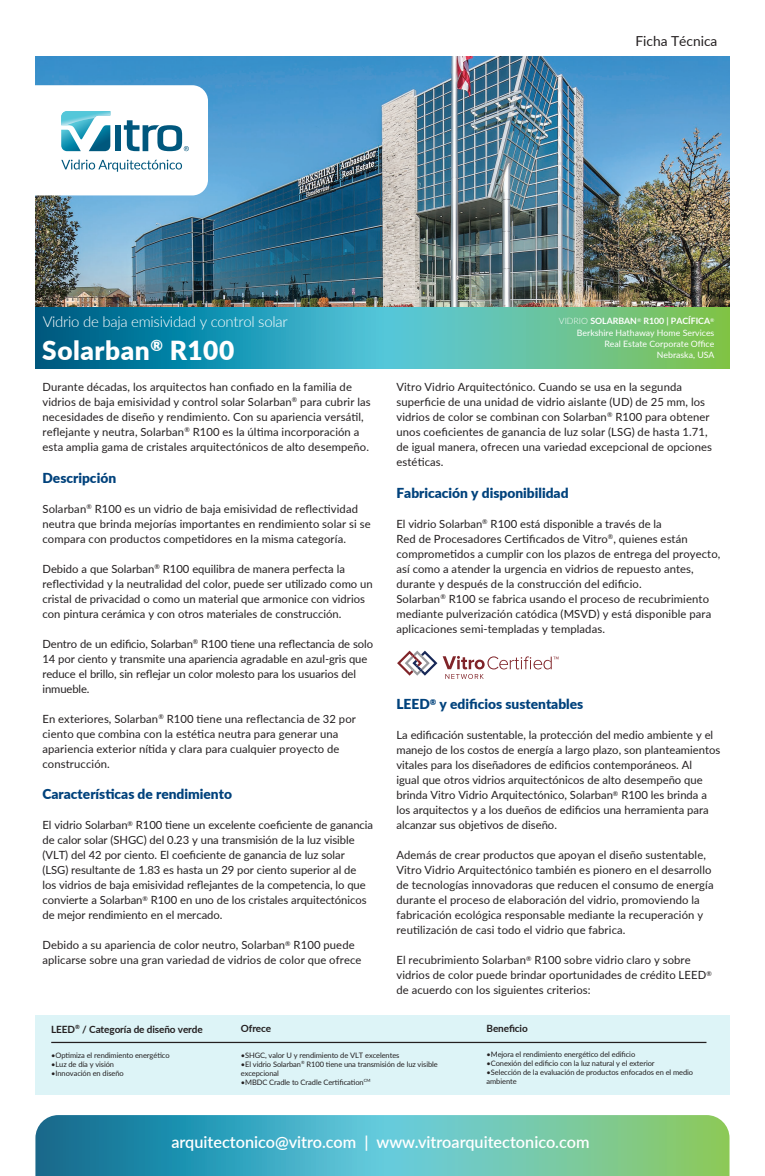
<style>
.page{position:relative;width:765px;height:1176px;background:#fff}
.page>*{position:absolute;margin:0;border:0;box-sizing:border-box;transform-origin:0 0}
.t1{font:900 26.25px "Lato";letter-spacing:.02em;color:#fff}
.t2{font:600 16.25px "Lato";color:#fff}
.t3{font:300 15px "Lato";letter-spacing:-.02em;color:#fff}
.t4{font:900 13.75px "Lato";color:#01427c}
.t5{font:13.75px "Lato";color:#231f20}
.t6{font:11.25px/15px "Lato";letter-spacing:.01em;color:#231f20}
.t7{font:11.25px/15px "Lato";letter-spacing:-.01em;color:#231f20}
.t8{font:700 10px "Lato";letter-spacing:-.01em;color:#231f20}
.t9{font:8.75px/11.2px "Lato";color:#fff;text-align:right}
.t10{font:7.5px/9px "Lato";letter-spacing:-.01em;color:#231f20}
.s1{font-weight:300}
.s2{font-weight:700}
</style>
<div class="page">
<img style="left:35px;top:56px;width:695px;height:252px">
<svg style="left:35px;top:308px;width:695px;height:60px;background:#42a9a1"></svg>
<svg style="left:35px;top:1115px;width:695px;height:60px;background:#56b2ac"></svg>
<svg style="left:35px;top:85px;width:173px;height:110px"></svg>
<svg style="left:397px;top:650px;width:40px;height:25px"></svg>
<svg style="left:443px;top:655px;width:116px;height:24px"></svg>
<div style="left:35px;top:1015px;width:695px;height:79px;background:#ddf4f7"></div>
<hr style="left:51px;top:1041px;width:655px;height:1px;background:#231f20">
<p class="t5" style="left:636px;top:31px;width:83px">Ficha Técnica</p>
<h3 class="t3" style="left:43px;top:311px;width:247px">Vidrio de baja emisividad y control solar</h3>
<h1 class="t1" style="left:42px;top:330px;width:193px">Solarban<sup>®</sup> R100</h1>
<p class="t6" style="left:42px;top:379px;width:330px">Durante décadas, los arquitectos han confiado en la familia de vidrios de baja emisividad y control solar Solarban<sup>®</sup> para cubrir las necesidades de diseño y rendimiento. Con su apariencia versátil, reflejante y neutra, Solarban<sup>®</sup> R100 es la última incorporación a esta amplia gama de cristales arquitectónicos de alto desempeño.</p>
<p class="t4" style="left:42px;top:467px;width:75px">Descripción</p>
<p class="t6" style="left:42px;top:500px;width:330px">Solarban<sup>®</sup> R100 es un vidrio de baja emisividad de reflectividad neutra que brinda mejorías importantes en rendimiento solar si se compara con productos competidores en la misma categoría.</p>
<p class="t6" style="left:43px;top:560px;width:332px">Debido a que Solarban<sup>®</sup> R100 equilibra de manera perfecta la reflectividad y la neutralidad del color, puede ser utilizado como un cristal de privacidad o como un material que armonice con vidrios con pintura cerámica y con otros materiales de construcción.</p>
<p class="t7" style="left:42px;top:635px;width:332px">Dentro de un edificio, Solarban<sup>®</sup> R100 tiene una reflectancia de solo 14 por ciento y transmite una apariencia agradable en azul-gris que reduce el brillo, sin reflejar un color molesto para los usuarios del inmueble.</p>
<p class="t6" style="left:42px;top:710px;width:315px">En exteriores, Solarban<sup>®</sup> R100 tiene una reflectancia de 32 por ciento que combina con la estética neutra para generar una apariencia exterior nítida y clara para cualquier proyecto de construcción.</p>
<p class="t4" style="left:42px;top:783px;width:191px">Características de rendimiento</p>
<p class="t6" style="left:42px;top:817px;width:332px">El vidrio Solarban<sup>®</sup> R100 tiene un excelente coeficiente de ganancia de calor solar (SHGC) del 0.23 y una transmisión de la luz visible (VLT) del 42 por ciento. El coeficiente de ganancia de luz solar (LSG) resultante de 1.83 es hasta un 29 por ciento superior al de<br>los vidrios de baja emisividad reflejantes de la competencia, lo que convierte a Solarban<sup>®</sup> R100 en uno de los cristales arquitectónicos de mejor rendimiento en el mercado.</p>
<p class="t6" style="left:43px;top:937px;width:321px">Debido a su apariencia de color neutro, Solarban<sup>®</sup> R100 puede aplicarse sobre una gran variedad de vidrios de color que ofrece</p>
<p class="t9" style="left:559px;top:315px;width:157px"><span class="s1">VIDRIO</span> <span class="s2">SOLARBAN</span><sup>®</sup> <span class="s2">R100 | PACÍFICA</span><sup>®<br></sup>Berkshire Hathaway Home Services<br>Real Estate Corporate Office<br>Nebraska, USA</p>
<p class="t6" style="left:396px;top:379px;width:317px">Vitro Vidrio Arquitectónico. Cuando se usa en la segunda superficie de una unidad de vidrio aislante (UD) de 25 mm, los vidrios de color se combinan con Solarban<sup>®</sup> R100 para obtener unos coeficientes de ganancia de luz solar (LSG) de hasta 1.71, de igual manera, ofrecen una variedad excepcional de opciones estéticas.</p>
<p class="t4" style="left:396px;top:482px;width:174px">Fabricación y disponibilidad</p>
<p class="t6" style="left:396px;top:515px;width:325px">El vidrio Solarban<sup>®</sup> R100 está disponible a través de la<br>Red de Procesadores Certificados de Vitro<sup>®</sup>, quienes están comprometidos a cumplir con los plazos de entrega del proyecto, así como a atender la urgencia en vidrios de repuesto antes, durante y después de la construcción del edificio.<br>Solarban<sup>®</sup> R100 se fabrica usando el proceso de recubrimiento mediante pulverización catódica (MSVD) y está disponible para aplicaciones semi-templadas y templadas.</p>
<p class="t4" style="left:396px;top:693px;width:188px">LEED<sup>®</sup> y edificios sustentables</p>
<p class="t6" style="left:396px;top:727px;width:325px">La edificación sustentable, la protección del medio ambiente y el manejo de los costos de energía a largo plazo, son planteamientos vitales para los diseñadores de edificios contemporáneos. Al<br>igual que otros vidrios arquitectónicos de alto desempeño que brinda Vitro Vidrio Arquitectónico, Solarban<sup>®</sup> R100 les brinda a los arquitectos y a los dueños de edificios una herramienta para alcanzar sus objetivos de diseño.</p>
<p class="t6" style="left:396px;top:847px;width:319px">Además de crear productos que apoyan el diseño sustentable, Vitro Vidrio Arquitectónico también es pionero en el desarrollo de tecnologías innovadoras que reducen el consumo de energía durante el proceso de elaboración del vidrio, promoviendo la fabricación ecológica responsable mediante la recuperación y reutilización de casi todo el vidrio que fabrica.</p>
<p class="t6" style="left:396px;top:952px;width:317px">El recubrimiento Solarban<sup>®</sup> R100 sobre vidrio claro y sobre vidrios de color puede brindar oportunidades de crédito LEED<sup>® </sup>de acuerdo con los siguientes criterios:</p>
<p class="t8" style="left:51px;top:1021px;width:153px">LEED<sup>®</sup> / Categoría de diseño verde</p>
<p class="t8" style="left:241px;top:1020px;width:32px">Ofrece</p>
<p class="t8" style="left:487px;top:1020px;width:43px">Beneficio</p>
<p class="t10" style="left:51px;top:1050px;width:120px">•Optimiza el rendimiento energético</p>
<p class="t10" style="left:51px;top:1059px;width:64px">•Luz de día y visión</p>
<p class="t10" style="left:51px;top:1068px;width:74px">•Innovación en diseño</p>
<p class="t10" style="left:487px;top:1048px;width:150px">•Mejora el rendimiento energético del edificio</p>
<p class="t10" style="left:487px;top:1057px;width:170px">•Conexión del edificio con la luz natural y el exterior</p>
<p class="t10" style="left:487px;top:1066px;width:208px">•Selección de la evaluación de productos enfocados en el medio ambiente</p>
<p class="t10" style="left:241px;top:1050px;width:160px">•SHGC, valor U y rendimiento de VLT excelentes</p>
<p class="t10" style="left:241px;top:1059px;width:198px">•El vidrio Solarban<sup>®</sup> R100 tiene una transmisión de luz visible excepcional</p>
<p class="t10" style="left:241px;top:1077px;width:131px">•MBDC Cradle to Cradle Certification<sup>CM</sup></p>
<h2 class="t2" style="left:171px;top:1130px;width:420px">arquitectonico@vitro.com | www.vitroarquitectonico.com</h2>
</div>
